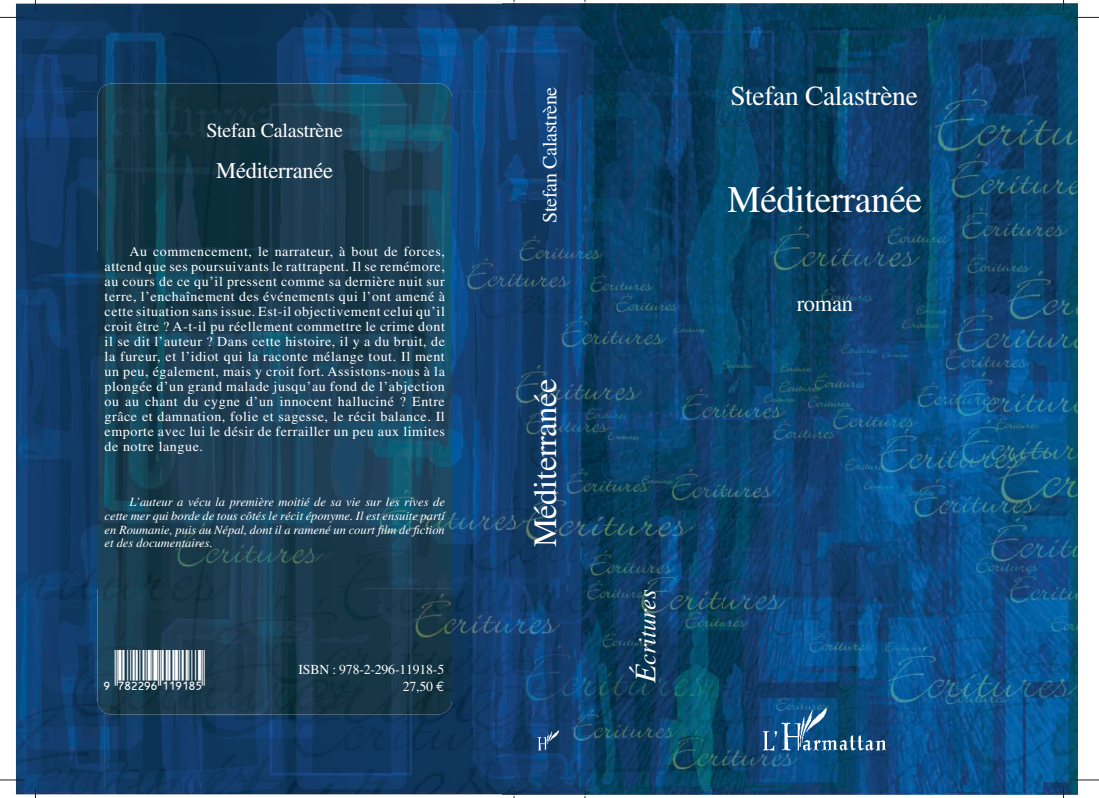
<style>
.page{position:relative;width:1099px;height:798px;background:#fff}
.page>*{position:absolute;margin:0;border:0;box-sizing:border-box;transform-origin:0 0}
.t1{font:40px "Upc Half";letter-spacing:-.01em;color:#fff}
.t2{font:37.5px "Times";letter-spacing:-.015em;color:#fff}
.t3{font:32.5px "Times";letter-spacing:-.015em;color:#fff}
.t4{font:27.5px "Times";letter-spacing:-.015em;color:#fff}
.t5{font:italic 25px "Times";letter-spacing:-.015em;color:#fff}
.t6{font:22.5px "Times";letter-spacing:-.015em;color:#fff}
.t7{font:20px "Times";letter-spacing:-.015em;color:#fff}
.t8{font:13.75px/15px "Times";letter-spacing:.04em;color:#fff;text-align:justify}
.t9{font:italic 12.5px/13.8px "Times";color:#fff;text-align:justify}
.s1{font-family:"Euro Mono"}
.s2{font-size:30px}
</style>
<div class="page">
<img style="left:16px;top:4px;width:486px;height:87px">
<img style="left:502px;top:4px;width:575px;height:790px">
<img style="left:16px;top:91px;width:81px;height:483px">
<img style="left:452px;top:91px;width:51px;height:483px">
<img style="left:16px;top:574px;width:88px;height:220px">
<img style="left:414px;top:574px;width:89px;height:220px">
<img style="left:104px;top:714px;width:310px;height:80px">
<img style="left:97px;top:83px;width:355px;height:631px">
<img style="left:537px;top:729px;width:23px;height:21px">
<img style="left:761px;top:705px;width:126px;height:48px">
<svg style="left:0;top:17px;width:25px;height:1px"></svg>
<svg style="left:0;top:779px;width:25px;height:1px"></svg>
<svg style="left:1074px;top:17px;width:24px;height:1px"></svg>
<svg style="left:1074px;top:779px;width:24px;height:1px"></svg>
<h3 class="t7" style="left:206px;top:119px;width:138px">Stefan Calastrène</h3>
<h3 class="t6" style="left:216px;top:158px;width:118px">Méditerranée</h3>
<p class="t8" style="left:105px;top:243px;width:342px;text-indent:25px">Au commencement, le narrateur, à bout de forces, attend que ses poursuivants le rattrapent. Il se remémore, au cours de ce qu’il pressent comme sa dernière nuit sur terre, l’enchaînement des événements qui l’ont amené à cette situation sans issue. Est-il objectivement celui qu’il croit être ? A-t-il pu réellement commettre le crime dont il se dit l’auteur ? Dans cette histoire, il y a du bruit, de la fureur, et l’idiot qui la raconte mélange tout. Il ment un peu, également, mais y croit fort. Assistons-nous à la plongée d’un grand malade jusqu’au fond de l’abjection ou au chant du cygne d’un innocent halluciné ? Entre grâce et damnation, folie et sagesse, le récit balance. Il emporte avec lui le désir de ferrailler un peu aux limites de notre langue.</p>
<p class="t9" style="left:105px;top:495px;width:342px;text-indent:25px">L’auteur a vécu la première moitié de sa vie sur les rives de cette mer qui borde de tous côtés le récit éponyme. Il est ensuite parti en Roumanie, puis au Népal, dont il a ramené un court film de fiction et des documentaires.</p>
<h1 class="t1" style="left:104px;top:653px;width:109px">™xHSMCTGy119185z</h1>
<p class="t8" style="left:298px;top:661px;width:147px;line-height:16.5px;text-align:right">ISBN : 978-2-296-11918-5<br>27,50 <span class="s1">€</span></p>
<h3 class="t7" style="left:538px;top:223px;width:138px;rotate:-90deg">Stefan Calastrène</h3>
<h3 class="t4" style="left:730px;top:80px;width:189px">Stefan Calastrène</h3>
<h2 class="t2" style="left:727px;top:178px;width:196px">Méditerranée</h2>
<h3 class="t3" style="left:527px;top:547px;width:170px;rotate:-90deg">Méditerranée</h3>
<h3 class="t5" style="left:633px;top:682px;width:95px;rotate:-90deg"><span class="s2">É</span>critures</h3>
<h3 class="t6" style="left:796px;top:291px;width:58px">roman</h3>
</div>
